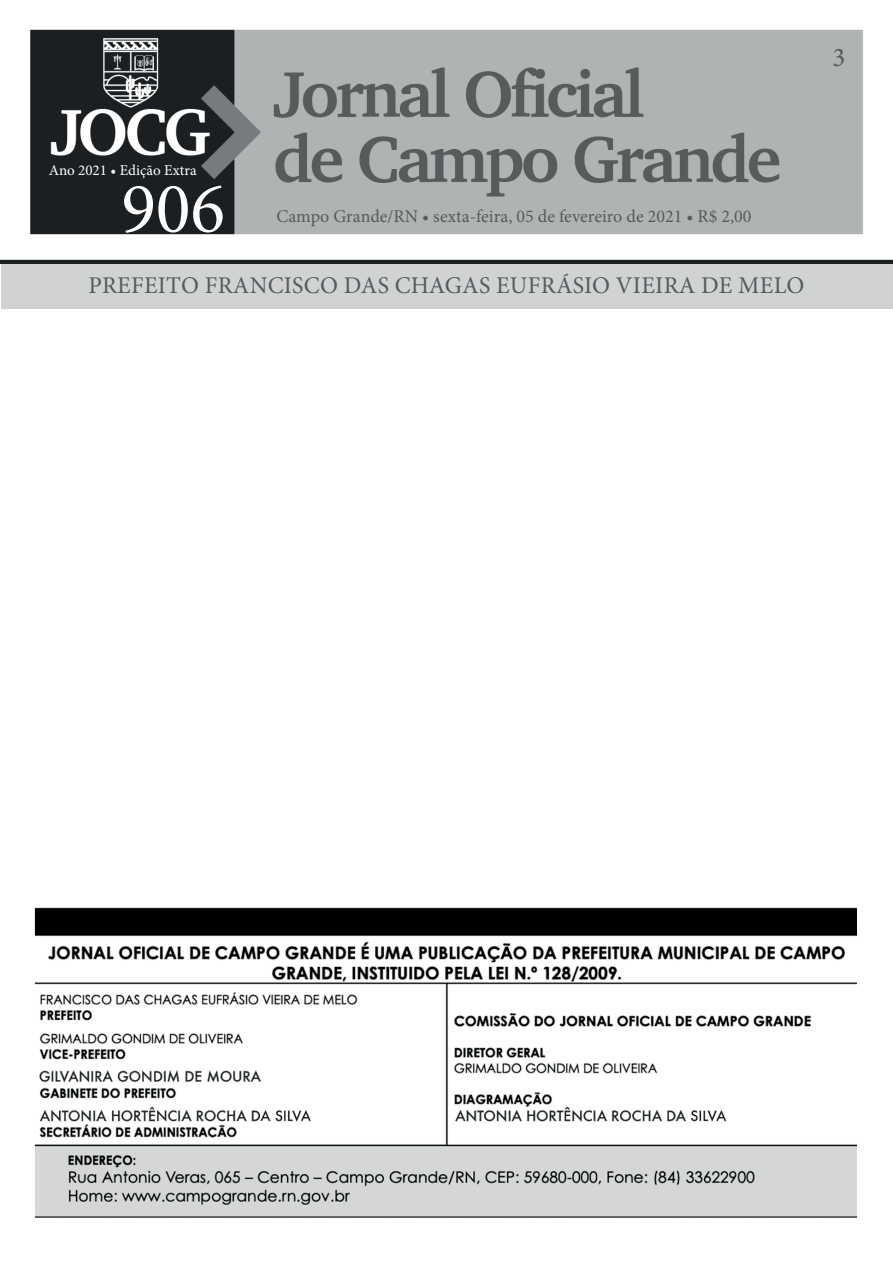
<style>
.page{position:relative;width:893px;height:1263px;background:#fff}
.page>*{position:absolute;margin:0;border:0;box-sizing:border-box;transform-origin:0 0}
.t1{font:72px "Minion Pro";color:#fff}
.t2{font:27px "Minion Pro";color:#575b5c}
.t3{font:24px "Minion Pro";letter-spacing:.01em;color:#575b5c}
.t4{font:18px "Minion Pro";color:#575b5c}
.t5{font:15px "Minion Pro";color:#fff}
</style>
<div class="page">
<img style="left:0;top:29px;width:893px;height:235px">
<div style="left:1px;top:264px;width:891px;height:44px;background:#d1d2d4"></div>
<img style="left:34px;top:907px;width:823px;height:311px">
<h2 class="t2" style="left:832px;top:40px;width:14px">3</h2>
<p class="t5" style="left:49px;top:160px;width:149px">Ano 2021 • Edição Extra</p>
<h1 class="t1" style="left:121px;top:160px;width:105px">906</h1>
<p class="t4" style="left:276px;top:204px;width:477px">Campo Grande/RN • sexta-feira, 05 de fevereiro de 2021 • R$ 2,00</p>
<h3 class="t3" style="left:88px;top:269px;width:718px">PREFEITO FRANCISCO DAS CHAGAS EUFRÁSIO VIEIRA DE MELO</h3>
</div>
